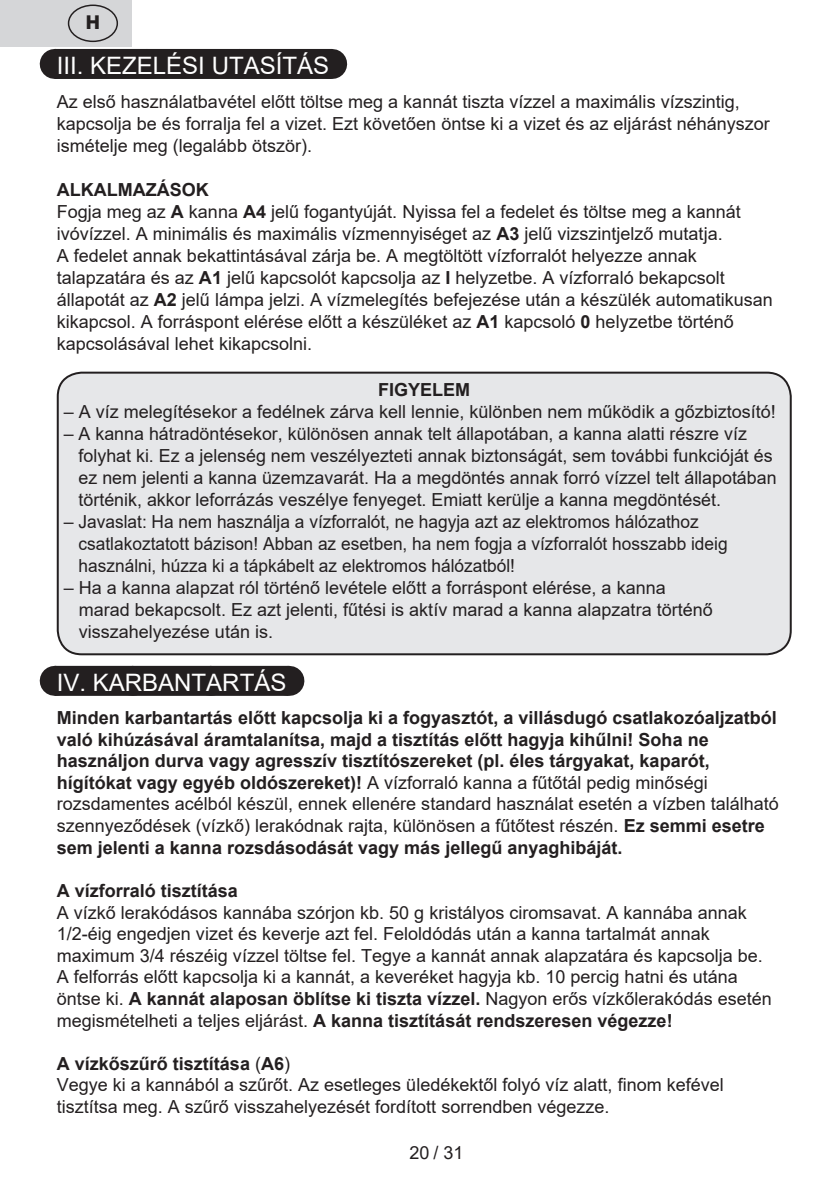
<style>
.page{position:relative;width:840px;height:1191px;background:#fff}
.page>*{position:absolute;margin:0;border:0;box-sizing:border-box;transform-origin:0 0}
.Grafický_nadpis_ETA{font:24px "Arial";color:#fff}
.t1{font:800 19.2px "Helvetica Neue OT";color:#231f20}
.Normální{font:18px/22px "Arial";color:#231f20}
.Normální-2{font:700 18px/21.6px "Arial";color:#231f20}
.s1{font-weight:700}
.s2{font-weight:400}
</style>
<div class="page">
<div style="left:55px;top:49px;width:276px;height:30px;background:#231f20"></div>
<hr style="left:331px;top:49px;width:1px;height:30px;background:#231f20">
<div style="left:55px;top:666px;width:233px;height:30px;background:#231f20"></div>
<svg style="left:135px;top:695px;width:114px;height:1px"></svg>
<hr style="left:288px;top:666px;width:1px;height:30px;background:#231f20">
<div style="left:58px;top:373px;width:732px;height:281px;background:#e6e7e9;border-radius:24px"></div>
<div style="left:57px;top:372px;width:734px;height:283px;border:2px solid #231f20;border-radius:24px"></div>
<div style="left:0;top:0;width:131px;height:47px;background:#d5d6d8"></div>
<div style="left:68px;top:5px;width:50px;height:37px;border:1px solid #231f20;border-radius:50%"></div>
<p class="t1" style="left:86px;top:11px;width:16px">H</p>
<p class="Grafický_nadpis_ETA" style="left:57px;top:49px;width:274px">III. KEZELÉSI UTASÍTÁS</p>
<p class="Normální" style="left:57px;top:90px;width:714px">Az első használatbavétel előtt töltse meg a kannát tiszta vízzel a maximális vízszintig, kapcsolja be és forralja fel a vizet. Ezt követően öntse ki a vizet és az eljárást néhányszor ismételje meg (legalább ötször).</p>
<p class="Normální-2" style="left:57px;top:179px;width:153px">ALKALMAZÁSOK</p>
<p class="Normální" style="left:57px;top:200px;width:717px">Fogja meg az <span class="s1">A</span> kanna <span class="s1">A4</span> jelű fogantyúját. Nyissa fel a fedelet és töltse meg a kannát ivóvízzel. A minimális és maximális vízmennyiséget az <span class="s1">A3</span> jelű vizszintjelző mutatja.<br>A fedelet annak bekattintásával zárja be. A megtöltött vízforralót helyezze annak talapzatára és az <span class="s1">A1</span> jelű kapcsolót kapcsolja az <span class="s1">I</span> helyzetbe. A vízforraló bekapcsolt állapotát az <span class="s1">A2</span> jelű lámpa jelzi. A vízmelegítés befejezése után a készülék automatikusan kikapcsol. A forráspont elérése előtt a készüléket az <span class="s1">A1</span> kapcsoló <span class="s1">0</span> helyzetbe történő kapcsolásával lehet kikapcsolni.</p>
<p class="Normální-2" style="left:378px;top:379px;width:94px">FIGYELEM</p>
<p class="Normální" style="left:64px;top:400px;width:713px">– A víz melegítésekor a fedélnek zárva kell lennie, különben nem működik a gőzbiztosító!</p>
<p class="Normální" style="left:79px;top:422px;width:699px;text-indent:-15px">– A kanna hátradöntésekor, különösen annak telt állapotában, a kanna alatti részre víz folyhat ki. Ez a jelenség nem veszélyezteti annak biztonságát, sem további funkcióját és ez nem jelenti a kanna üzemzavarát. Ha a megdöntés annak forró vízzel telt állapotában történik, akkor leforrázás veszélye fenyeget. Emiatt kerülje a kanna megdöntését.</p>
<p class="Normální" style="left:79px;top:510px;width:650px;text-indent:-15px">– Javaslat: Ha nem használja a vízforralót, ne hagyja azt az elektromos hálózathoz csatlakoztatott bázison! Abban az esetben, ha nem fogja a vízforralót hosszabb ideig használni, húzza ki a tápkábelt az elektromos hálózatból!</p>
<p class="Normální" style="left:79px;top:576px;width:635px;text-indent:-15px">– Ha a kanna alapzat ról történő levétele előtt a forráspont elérése, a kanna marad bekapcsolt. Ez azt jelenti, fűtési is aktív marad a kanna alapzatra történő visszahelyezése után is.</p>
<p class="Grafický_nadpis_ETA" style="left:57px;top:666px;width:231px">IV. KARBANTARTÁS</p>
<p class="Normální-2" style="left:57px;top:707px;width:723px">Minden karbantartás előtt kapcsolja ki a fogyasztót, a villásdugó csatlakozóaljzatból való kihúzásával áramtalanítsa, majd a tisztítás előtt hagyja kihűlni! Soha ne használjon durva vagy agresszív tisztítószereket (pl. éles tárgyakat, kaparót, hígítókat vagy egyéb oldószereket)! <span class="s2">A vízforraló kanna a fűtőtál pedig minőségi rozsdamentes acélból készül, ennek ellenére standard használat esetén a vízben található szennyeződések (vízkő) lerakódnak rajta, különösen a fűtőtest részén.</span> Ez semmi esetre sem jelenti a kanna rozsdásodását vagy más jellegű anyaghibáját.</p>
<p class="Normální-2" style="left:57px;top:880px;width:183px">A vízforraló tisztítása</p>
<p class="Normální" style="left:57px;top:901px;width:716px">A vízkő lerakódásos kannába szórjon kb. 50 g kristályos ciromsavat. A kannába annak 1/2-éig engedjen vizet és keverje azt fel. Feloldódás után a kanna tartalmát annak maximum 3/4 részéig vízzel töltse fel. Tegye a kannát annak alapzatára és kapcsolja be.<br>A felforrás előtt kapcsolja ki a kannát, a keveréket hagyja kb. 10 percig hatni és utána öntse ki. <span class="s1">A kannát alaposan öblítse ki tiszta vízzel.</span> Nagyon erős vízkőlerakódás esetén megismételheti a teljes eljárást. <span class="s1">A kanna tisztítását rendszeresen végezze!</span></p>
<p class="Normální-2" style="left:57px;top:1052px;width:235px">A vízkőszűrő tisztítása <span class="s2">(</span>A6<span class="s2">)</span></p>
<p class="Normální" style="left:57px;top:1074px;width:668px">Vegye ki a kannából a szűrőt. Az esetleges üledékektől folyó víz alatt, finom kefével tisztítsa meg. A szűrő visszahelyezését fordított sorrendben végezze.</p>
<p class="Normální" style="left:409px;top:1141px;width:56px">20 / 31</p>
</div>
